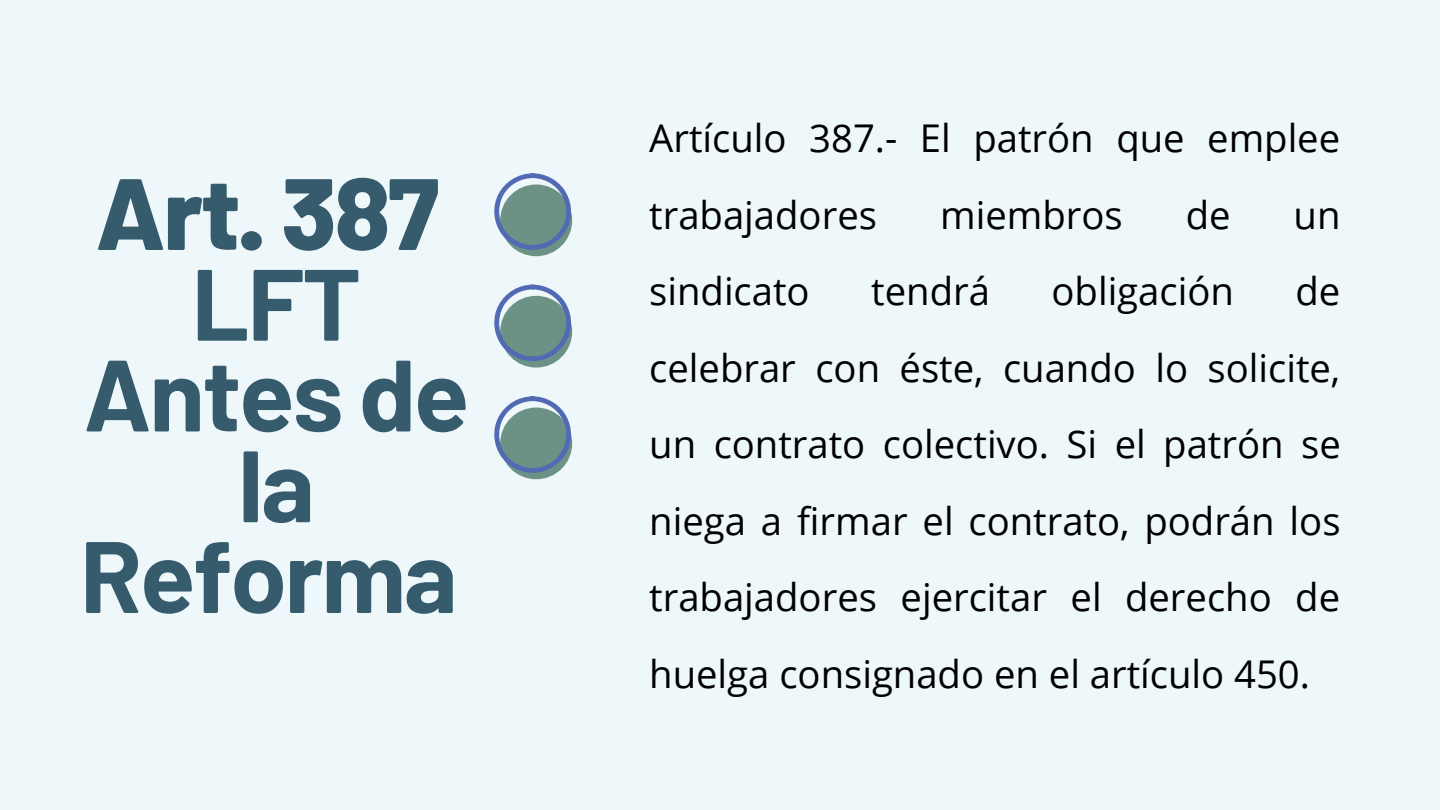
<style>
.page{position:relative;width:1440px;height:810px;background:#eef8fa}
.page>*{position:absolute;margin:0;border:0;box-sizing:border-box;transform-origin:0 0}
.t1{font:700 101.2px/90.8px "Barlow";letter-spacing:-.02em;color:#365b6d;text-align:center}
.t2{font:800 101.2px "Barlow";letter-spacing:-.02em;color:#365b6d}
.t3{font:38.2px/76.5px "Open Sans";color:#000}
</style>
<div class="page">
<div style="left:500px;top:408px;width:72px;height:71px;background:#6c9286;border-radius:50%"></div>
<div style="left:500px;top:296px;width:72px;height:72px;background:#6c9286;border-radius:50%"></div>
<div style="left:500px;top:184px;width:72px;height:72px;background:#6c9286;border-radius:50%"></div>
<svg style="left:494px;top:396px;width:78px;height:78px"></svg>
<svg style="left:494px;top:285px;width:78px;height:78px"></svg>
<svg style="left:494px;top:173px;width:78px;height:78px"></svg>
<h1 class="t2" style="left:96px;top:149px;width:345px">Art. 387</h1>
<h1 class="t1" style="left:80px;top:255px;width:391px">LFT<br>Antes de la<br>Reforma</h1>
<p class="t3" style="left:649px;top:99px;width:692px">Artículo 387.- El patrón que emplee trabajadores</p>
<p class="t3" style="left:940px;top:176px;width:184px">miembros</p>
<p class="t3" style="left:1186px;top:176px;width:46px">de</p>
<p class="t3" style="left:1294px;top:176px;width:48px">un</p>
<p class="t3" style="left:649px;top:252px;width:162px">sindicato</p>
<p class="t3" style="left:871px;top:252px;width:120px">tendrá</p>
<p class="t3" style="left:1052px;top:252px;width:184px">obligación</p>
<p class="t3" style="left:649px;top:252px;width:693px;text-align:justify;text-indent:646px">de celebrar con éste, cuando lo solicite, un contrato colectivo. Si el patrón se niega a firmar el contrato, podrán los trabajadores ejercitar el derecho de huelga consignado en el artículo 450.</p>
</div>
